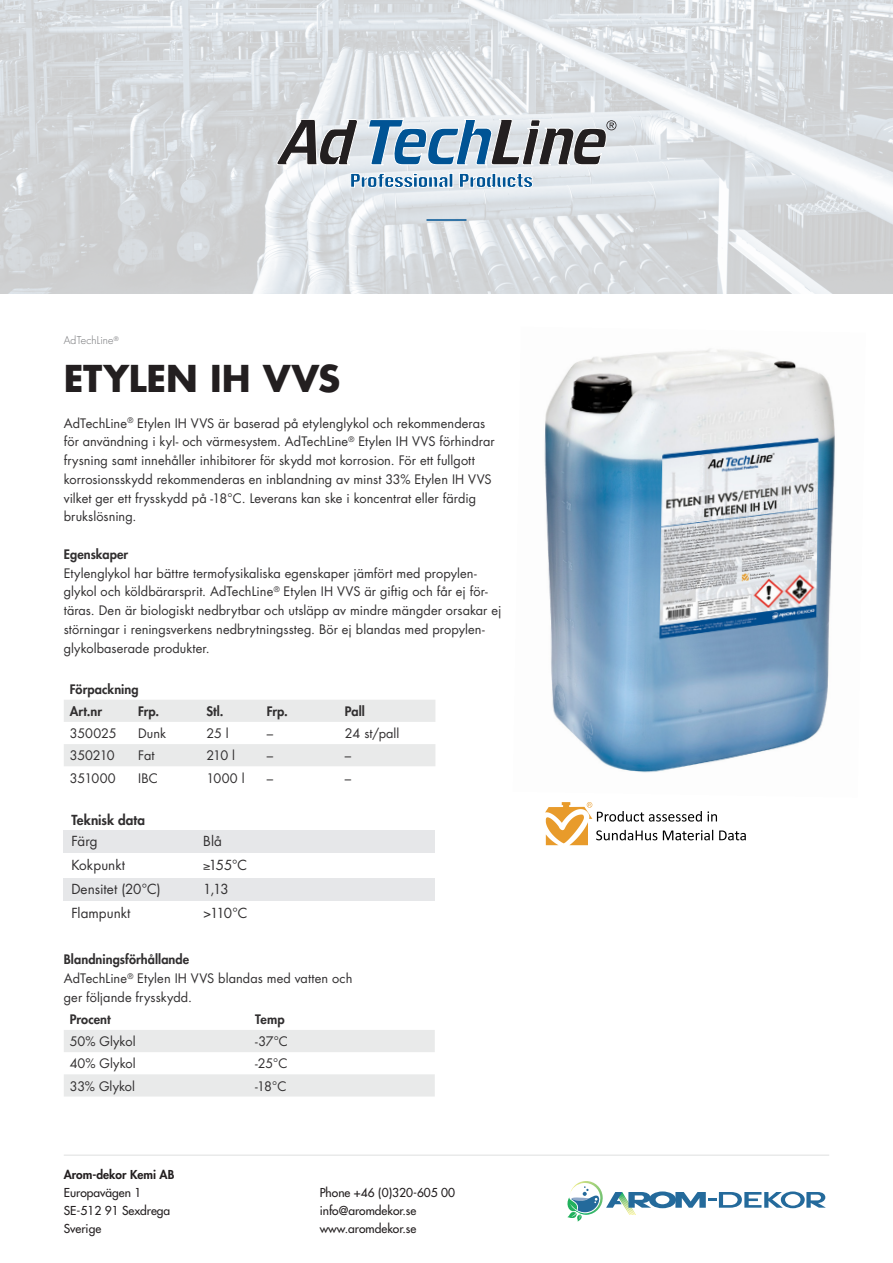
<style>
.page{position:relative;width:893px;height:1263px;background:#fff}
.page>*{position:absolute;margin:0;border:0;box-sizing:border-box;transform-origin:0 0}
.Produktrubrik{font:700 36px "Futura LT";letter-spacing:-.005em;color:#231f20}
.Brödtext{font:13.5px "Futura LT";color:#312f30}
.Brödtext-2{font:800 13.5px "Futura LT";letter-spacing:.005em;color:#312f30}
.Brödtext-3{font:12.75px/18.8px "Futura LT";letter-spacing:.005em;color:#312f30}
.Brödtext-4{font:800 12.75px "Futura LT";letter-spacing:.005em;color:#312f30}
.t1{font:500 12px "Futura Std";color:#231f20}
.t2{font:800 12px "Futura Std";color:#231f20}
.Produktområde{font:300 10.5px "Futura LT";letter-spacing:.01em;color:#6c6d70}
</style>
<div class="page">
<div style="left:64px;top:830px;width:371px;height:23px;background:#e6e7e9"></div>
<div style="left:64px;top:878px;width:371px;height:22px;background:#e6e7e9"></div>
<svg style="left:0;top:0;width:893px;height:294px;background:#dadde0"></svg>
<svg style="left:276px;top:118px;width:340px;height:48px;background:#96a4b0"></svg>
<svg style="left:350px;top:173px;width:99px;height:15px"></svg>
<svg style="left:459px;top:173px;width:74px;height:15px"></svg>
<hr style="left:426px;top:219px;width:40px;height:2px;background:#005495">
<svg style="left:64px;top:700px;width:371px;height:66px"></svg>
<img style="left:544px;top:349px;width:291px;height:424px">
<svg style="left:64px;top:1030px;width:371px;height:66px"></svg>
<hr style="left:64px;top:1154px;width:765px;height:2px;background:#e9eaea">
<svg style="left:567px;top:1181px;width:259px;height:40px"></svg>
<svg style="left:545px;top:802px;width:201px;height:43px"></svg>
<p class="Produktområde" style="left:64px;top:334px;width:56px">AdTechLine<sup>®</sup></p>
<p class="Produktrubrik" style="left:64px;top:354px;width:278px">ETYLEN IH VVS</p>
<p class="Brödtext-3" style="left:64px;top:414px;width:432px">AdTechLine<sup>®</sup> Etylen IH VVS är baserad på etylenglykol och rekommenderas för användning i kyl- och värmesystem. AdTechLine<sup>®</sup> Etylen IH VVS förhindrar frysning samt innehåller inhibitorer för skydd mot korrosion. För ett fullgott korrosionsskydd rekommenderas en inblandning av minst 33% Etylen IH VVS vilket ger ett frysskydd på -18°C. Leverans kan ske i koncentrat eller färdig brukslösning.</p>
<p class="Brödtext-4" style="left:64px;top:546px;width:66px">Egenskaper</p>
<p class="Brödtext-3" style="left:64px;top:564px;width:439px">Etylenglykol har bättre termofysikaliska egenskaper jämfört med propylen&shy;glykol och köldbärarsprit. AdTechLine<sup>®</sup> Etylen IH VVS är giftig och får ej för&shy;täras. Den är biologiskt nedbrytbar och utsläpp av mindre mängder orsakar ej störningar i reningsverkens nedbrytningssteg. Bör ej blandas med propylen&shy;glykolbaserade produkter.</p>
<p class="Brödtext-4" style="left:70px;top:680px;width:70px">Förpackning</p>
<p class="Brödtext-4" style="left:70px;top:703px;width:34px">Art.nr</p>
<p class="Brödtext-4" style="left:138px;top:703px;width:23px">Frp.</p>
<p class="Brödtext-4" style="left:206px;top:703px;width:19px">Stl.</p>
<p class="Brödtext-4" style="left:267px;top:703px;width:23px">Frp.</p>
<p class="Brödtext-4" style="left:345px;top:703px;width:21px">Pall</p>
<p class="Brödtext-3" style="left:70px;top:724px;width:48px">350025</p>
<p class="Brödtext-3" style="left:138px;top:724px;width:30px">Dunk</p>
<p class="Brödtext-3" style="left:206px;top:724px;width:24px">25 l</p>
<p class="Brödtext-3" style="left:267px;top:724px;width:8px">–</p>
<p class="Brödtext-3" style="left:345px;top:724px;width:56px">24 st/pall</p>
<p class="Brödtext-3" style="left:70px;top:746px;width:46px">350210</p>
<p class="Brödtext-3" style="left:138px;top:746px;width:18px">Fat</p>
<p class="Brödtext-3" style="left:206px;top:746px;width:30px">210 l</p>
<p class="Brödtext-3" style="left:267px;top:746px;width:8px">–</p>
<p class="Brödtext-3" style="left:345px;top:746px;width:8px">–</p>
<p class="Brödtext-3" style="left:70px;top:768px;width:48px">351000</p>
<p class="Brödtext-3" style="left:138px;top:768px;width:21px">IBC</p>
<p class="Brödtext-3" style="left:206px;top:768px;width:40px">1000 l</p>
<p class="Brödtext-3" style="left:267px;top:768px;width:8px">–</p>
<p class="Brödtext-3" style="left:345px;top:768px;width:8px">–</p>
<p class="Brödtext-2" style="left:71px;top:810px;width:75px">Teknisk data</p>
<p class="Brödtext" style="left:71px;top:832px;width:28px">Färg</p>
<p class="Brödtext" style="left:203px;top:832px;width:20px">Blå</p>
<p class="Brödtext" style="left:71px;top:856px;width:55px">Kokpunkt</p>
<p class="Brödtext" style="left:203px;top:856px;width:45px">≥155°C</p>
<p class="Brödtext" style="left:71px;top:880px;width:91px">Densitet (20°C)</p>
<p class="Brödtext" style="left:203px;top:880px;width:27px">1,13</p>
<p class="Brödtext" style="left:71px;top:904px;width:61px">Flampunkt</p>
<p class="Brödtext" style="left:203px;top:904px;width:46px">&gt;110°C</p>
<p class="Brödtext-4" style="left:64px;top:951px;width:127px">Blandningsförhållande</p>
<p class="Brödtext-3" style="left:64px;top:969px;width:290px">AdTechLine<sup>®</sup> Etylen IH VVS blandas med vatten och ger följande frysskydd.</p>
<p class="Brödtext-4" style="left:70px;top:1011px;width:42px">Procent</p>
<p class="Brödtext-4" style="left:255px;top:1011px;width:31px">Temp</p>
<p class="Brödtext-3" style="left:70px;top:1032px;width:67px">50% Glykol</p>
<p class="Brödtext-3" style="left:255px;top:1032px;width:34px">-37°C</p>
<p class="Brödtext-3" style="left:70px;top:1054px;width:67px">40% Glykol</p>
<p class="Brödtext-3" style="left:255px;top:1054px;width:34px">-25°C</p>
<p class="Brödtext-3" style="left:70px;top:1076px;width:67px">33% Glykol</p>
<p class="Brödtext-3" style="left:255px;top:1076px;width:33px">-18°C</p>
<p class="t2" style="left:64px;top:1167px;width:112px">Arom-dekor Kemi AB</p>
<p class="t1" style="left:64px;top:1185px;width:79px">Europavägen 1</p>
<p class="t1" style="left:64px;top:1203px;width:108px">SE-512 91 Sexdrega</p>
<p class="t1" style="left:64px;top:1221px;width:39px">Sverige</p>
<p class="t1" style="left:320px;top:1185px;width:137px">Phone +46 (0)320-605 00</p>
<p class="t1" style="left:320px;top:1203px;width:98px">info@aromdekor.se</p>
<p class="t1" style="left:320px;top:1221px;width:98px">www.aromdekor.se</p>
</div>
